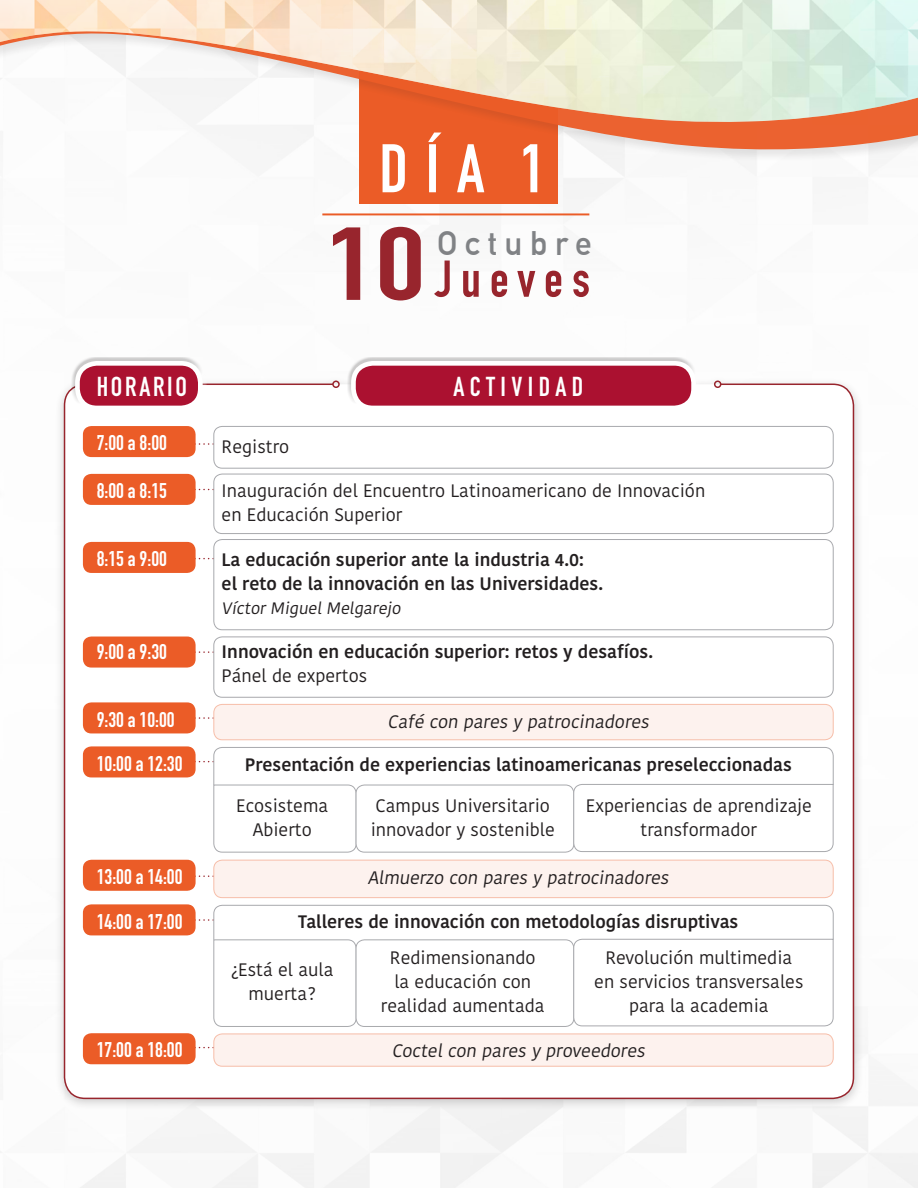
<style>
.page{position:relative;width:918px;height:1188px;background:#fff}
.page>*{position:absolute;margin:0;border:0;box-sizing:border-box;transform-origin:0 0}
.t1{font:700 101.85px "DIN Condensed";color:#98252d;scale:1.31 1}
.t2{font:700 67.5px "DIN Condensed";color:#fff}
.t3{font:700 50.85px "DIN Condensed";letter-spacing:.175em;color:#98252d}
.t4{font:700 33.3px "DIN Alternate";letter-spacing:.23em;color:#808285}
.titu_tablas{font:700 27px "DIN Condensed";letter-spacing:.195em;color:#fff}
.titu_tablas-2{font:700 27px "DIN Condensed";letter-spacing:.1em;color:#fff}
.txt_tablas{font:700 21px "DIN Condensed";color:#fff}
.txt_tablas-2{font:18px/24px "Kohinoor Devanagari";color:#231f20;text-align:center}
.txt_tablas-3{font:600 18px/24px "Kohinoor Devanagari";color:#231f20}
.txt_tablas-4{font:16.5px "Kohinoor Devanagari";color:#231f20}
.s1{font-weight:400}
</style>
<div class="page">
<div style="left:55px;top:375px;width:808px;height:736px;background:#231f20;opacity:.21"></div>
<div style="left:64px;top:384px;width:790px;height:715px;background:#fff;border:2px solid #98252d;border-radius:21px"></div>
<svg style="left:0;top:125px;width:918px;height:364px"></svg>
<img style="left:0;top:0;width:476px;height:125px">
<img style="left:478px;top:0;width:440px;height:125px">
<svg style="left:196px;top:443px;width:17px;height:2px"></svg>
<svg style="left:198px;top:651px;width:15px;height:2px"></svg>
<svg style="left:198px;top:717px;width:15px;height:2px"></svg>
<svg style="left:198px;top:875px;width:15px;height:2px"></svg>
<div style="left:351px;top:370px;width:350px;height:45px;background:#fff"></div>
<div style="left:347px;top:357px;width:349px;height:47px;background:#231f20;opacity:.23"></div>
<div style="left:353px;top:363px;width:341px;height:45px;background:#ab1130;border-radius:20px"></div>
<div style="left:351px;top:361px;width:345px;height:49px;border:5px solid #fff;border-radius:20px"></div>
<div style="left:75px;top:369px;width:132px;height:46px;background:#fff"></div>
<div style="left:71px;top:357px;width:132px;height:47px;background:#231f20;opacity:.23"></div>
<div style="left:77px;top:363px;width:123px;height:45px;background:#ab1130;border-radius:20px"></div>
<div style="left:75px;top:361px;width:128px;height:49px;border:5px solid #fff;border-radius:20px"></div>
<div style="left:83px;top:1033px;width:113px;height:31px;background:#eb5c27;border-radius:9px"></div>
<div style="left:214px;top:426px;width:619px;height:42px;background:#fff;border-radius:9px"></div>
<div style="left:213px;top:426px;width:621px;height:43px;border:1px solid #a8a9ad;border-radius:9px"></div>
<div style="left:214px;top:474px;width:619px;height:60px;background:#fff;border-radius:9px"></div>
<div style="left:213px;top:474px;width:621px;height:60px;border:1px solid #a8a9ad;border-radius:9px"></div>
<div style="left:213px;top:539px;width:621px;height:91px;border:1px solid #a8a9ad;border-radius:9px"></div>
<div style="left:213px;top:637px;width:621px;height:61px;border:1px solid #a8a9ad;border-radius:9px"></div>
<div style="left:214px;top:704px;width:619px;height:36px;background:#fdf2ee;border-radius:9px"></div>
<div style="left:213px;top:704px;width:621px;height:36px;border:1px solid #f7bea9;border-radius:9px"></div>
<div style="left:214px;top:860px;width:619px;height:38px;background:#fdf2ee;border-radius:9px"></div>
<div style="left:213px;top:860px;width:621px;height:38px;border:1px solid #f7bea9;border-radius:9px"></div>
<div style="left:214px;top:1034px;width:619px;height:32px;background:#fdf2ee;border-radius:9px"></div>
<div style="left:213px;top:1034px;width:621px;height:33px;border:1px solid #f7bea9;border-radius:9px"></div>
<svg style="left:122px;top:747px;width:712px;height:106px"></svg>
<svg style="left:122px;top:905px;width:712px;height:122px"></svg>
<div style="left:83px;top:426px;width:113px;height:31px;background:#eb5c27;border-radius:9px"></div>
<div style="left:83px;top:474px;width:113px;height:31px;background:#eb5c27;border-radius:9px"></div>
<div style="left:83px;top:542px;width:113px;height:31px;background:#eb5c27;border-radius:9px"></div>
<div style="left:83px;top:637px;width:113px;height:31px;background:#eb5c27;border-radius:9px"></div>
<div style="left:83px;top:702px;width:113px;height:31px;background:#eb5c27;border-radius:9px"></div>
<div style="left:83px;top:746px;width:113px;height:31px;background:#eb5c27;border-radius:9px"></div>
<div style="left:83px;top:904px;width:113px;height:31px;background:#eb5c27;border-radius:9px"></div>
<div style="left:83px;top:860px;width:113px;height:31px;background:#eb5c27;border-radius:9px"></div>
<hr style="left:322px;top:213px;width:267px;height:2px;background:#eb5c27">
<p class="t2" style="left:379px;top:123px;width:167px">DÍA 1</p>
<p class="t1" style="left:326px;top:196px;width:77px">10</p>
<p class="t4" style="left:437px;top:218px;width:156px">Octubre</p>
<p class="t3" style="left:435px;top:245px;width:156px">Jueves</p>
<p class="titu_tablas-2" style="left:97px;top:368px;width:92px">HORARIO</p>
<p class="titu_tablas" style="left:453px;top:368px;width:131px">ACTIVIDAD</p>
<p class="txt_tablas" style="left:97px;top:428px;width:72px">7:00 a 8:00</p>
<p class="txt_tablas-2" style="left:222px;top:435px;width:69px">Registro</p>
<p class="txt_tablas" style="left:97px;top:476px;width:72px">8:00 a 8:15</p>
<p class="txt_tablas-2" style="left:222px;top:479px;width:485px;text-align:left">Inauguración del Encuentro Latinoamericano de Innovación en Educación Superior</p>
<p class="txt_tablas" style="left:97px;top:545px;width:72px">8:15 a 9:00</p>
<p class="txt_tablas-3" style="left:222px;top:548px;width:383px">La educación superior ante la industria 4.0: el reto de la innovación en las Universidades.</p>
<p class="txt_tablas-4" style="left:222px;top:598px;width:184px">VíctorMiguelMelgarejo</p>
<p class="txt_tablas" style="left:97px;top:637px;width:72px">9:00 a 9:30</p>
<p class="txt_tablas-3" style="left:222px;top:640px;width:433px">Innovación en educación superior: retos y desafíos.<br><span class="s1">Pánel de expertos</span></p>
<p class="txt_tablas" style="left:97px;top:705px;width:80px">9:30 a 10:00</p>
<p class="txt_tablas-2" style="left:388px;top:710px;width:267px">Café con pares y patrocinadores</p>
<p class="txt_tablas" style="left:97px;top:750px;width:87px">10:00 a 12:30</p>
<p class="txt_tablas-3" style="left:245px;top:753px;width:548px">Presentación de experiencias latinoamericanas preseleccionadas</p>
<p class="txt_tablas-2" style="left:236px;top:794px;width:94px">Ecosistema<br>Abierto</p>
<p class="txt_tablas-2" style="left:371px;top:794px;width:186px;text-align:left">Campus Universitario innovador y sostenible</p>
<p class="txt_tablas-2" style="left:586px;top:794px;width:227px">Experiencias de aprendizaje transformador</p>
<p class="txt_tablas" style="left:97px;top:863px;width:87px">13:00 a 14:00</p>
<p class="txt_tablas-2" style="left:368px;top:866px;width:307px">Almuerzo con pares y patrocinadores</p>
<p class="txt_tablas" style="left:97px;top:907px;width:87px">14:00 a 17:00</p>
<p class="txt_tablas-3" style="left:298px;top:910px;width:442px">Talleres de innovación con metodologías disruptivas</p>
<p class="txt_tablas-2" style="left:231px;top:958px;width:104px">¿Está el aula muerta?</p>
<p class="txt_tablas-2" style="left:381px;top:946px;width:165px">Redimensionando la educación con realidad aumentada</p>
<p class="txt_tablas-2" style="left:594px;top:946px;width:211px">Revolución multimedia en servicios transversales para la academia</p>
<p class="txt_tablas" style="left:97px;top:1035px;width:87px">17:00 a 18:00</p>
<p class="txt_tablas-2" style="left:392px;top:1039px;width:259px">Coctelcon pares y proveedores</p>
</div>
